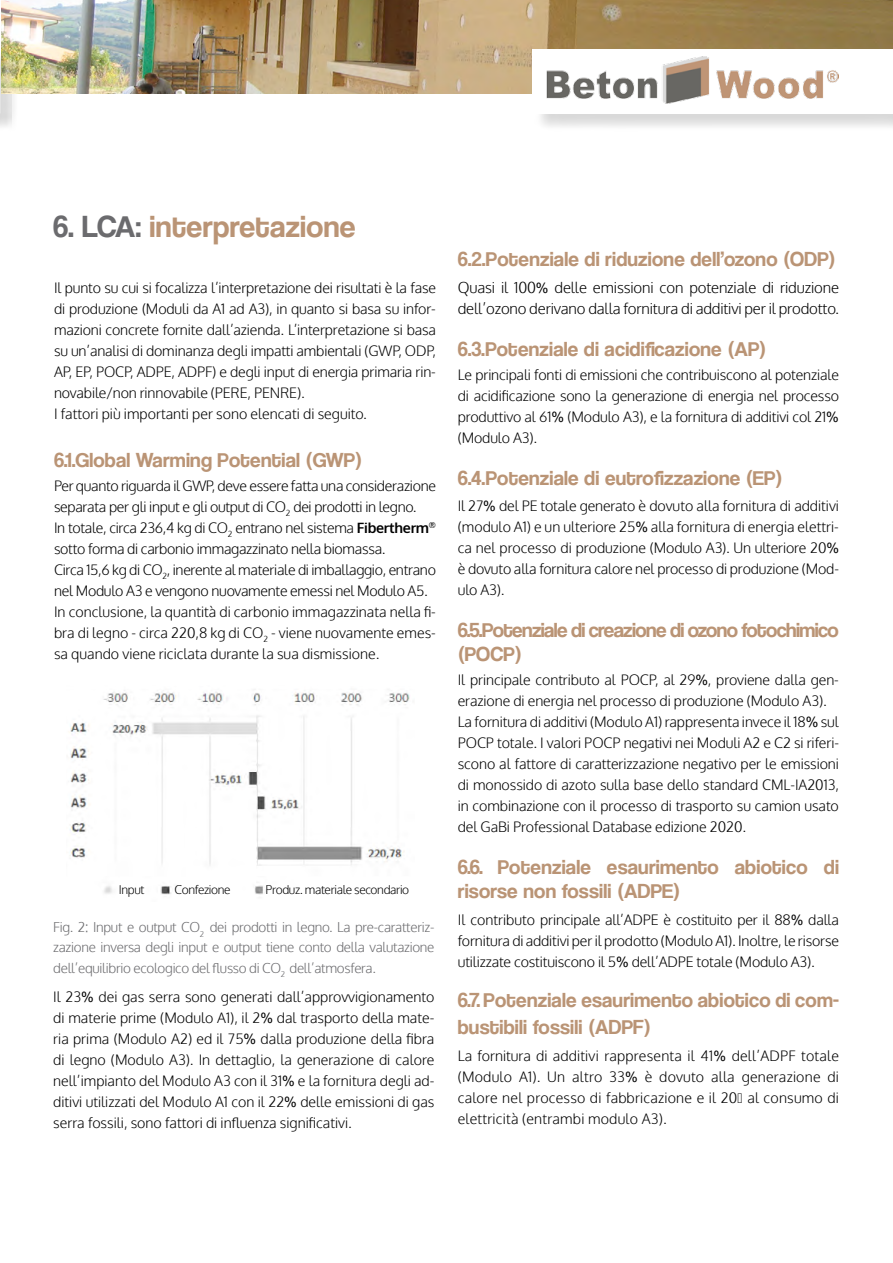
<style>
.page{position:relative;width:893px;height:1263px;background:#fff}
.page>*{position:absolute;margin:0;border:0;box-sizing:border-box;transform-origin:0 0}
.t1{font:31.5px "Coolvetica Rg";letter-spacing:.01em;color:#ba9475}
.t2{font:21px/24px "Coolvetica Rg";letter-spacing:.01em;color:#ba9475}
.t3{font:21px/24px "Coolvetica Rg";letter-spacing:-.03em;color:#ba9475}
.t4{font:300 15px/21px "Oxygen";letter-spacing:-.01em;color:#000}
.t5{font:300 14.25px/21px "Oxygen";letter-spacing:-.01em;color:#000;text-align:justify}
.t6{font:300 13.5px/19.5px "Oxygen";letter-spacing:-.02em;color:#6b6b6e}
.t7{font:300 12px "Oxygen";letter-spacing:-.03em;color:#000}
.s1{color:#6b6b6e}
.s2{font-weight:700}
.s3{font-family:"Arial";font-weight:400}
.s4{font-family:"Arial";font-weight:400;font-size:14.25px}
</style>
<div class="page">
<div style="left:0;top:51px;width:19px;height:81px;background:#000;opacity:.15"></div>
<img style="left:2px;top:0;width:891px;height:94px">
<div style="left:535px;top:51px;width:358px;height:81px;background:#000;opacity:.15"></div>
<div style="left:533px;top:49px;width:360px;height:64px;background:#fff"></div>
<img style="left:546px;top:57px;width:293px;height:46px">
<img style="left:69px;top:690px;width:341px;height:205px">
<h1 class="t1" style="left:53px;top:207px;width:304px"><span class="s1">6. LCA:</span> interpretazione</h1>
<p class="t5" style="left:54px;top:277px;width:384px;text-align:left">Il punto su cui si focalizza l’interpretazione dei risultati è la fase di produzione (Moduli da A1 ad A3), in quanto si basa su infor&shy;mazioni concrete fornite dall’azienda. L’interpretazione si basa su un’analisi di dominanza degli impatti ambientali (GWP, ODP, AP, EP, POCP, ADPE, ADPF) e degli input di energia primaria rin&shy;novabile/non rinnovabile (PERE, PENRE).<br>I fattori più importanti per sono elencati di seguito.</p>
<h2 class="t2" style="left:54px;top:447px;width:310px">6.1.Global Warming Potential (GWP)</h2>
<p class="t5" style="left:54px;top:475px;width:384px;text-align:left">Per quanto riguarda il GWP, deve essere fatta una considerazione separata per gli input e gli output di CO<sub>2</sub> dei prodotti in legno.<br>In totale, circa 236,4 kg di CO<sub>2</sub> entrano nel sistema <span class="s2">Fibertherm</span><sup>® </sup>sotto forma di carbonio immagazzinato nella biomassa.<br>Circa 15,6 kg di CO<sub>2</sub>, inerente al materiale di imballaggio, entrano nel Modulo A3 e vengono nuovamente emessi nel Modulo A5.<br>In conclusione, la quantità di carbonio immagazzinata nella fi&shy;bra di legno - circa 220,8 kg di CO<sub>2</sub> - viene nuovamente emes&shy;sa quando viene riciclata durante la sua dismissione.</p>
<p class="t7" style="left:119px;top:882px;width:27px">Input</p>
<p class="t7" style="left:175px;top:882px;width:57px">Confezione</p>
<p class="t7" style="left:266px;top:882px;width:145px">Produz. materiale secondario</p>
<p class="t6" style="left:53px;top:918px;width:383px">Fig. 2: Input e output CO<sub>2</sub> dei prodotti in legno. La pre-caratteriz&shy;zazione inversa degli input e output tiene conto della valutazione</p>
<p class="t6" style="left:53px;top:959px;width:324px">dell’equilibrio ecologico del flusso di CO<sub>2</sub> dell’atmosfera.</p>
<p class="t5" style="left:53px;top:986px;width:383px">Il 23<span class="s3">%</span> dei gas serra sono generati dall’approvvigionamento di materie prime (Modulo A1), il 2<span class="s3">%</span> dal trasporto della mate&shy;ria prima (Modulo A2) ed il 75<span class="s3">%</span> dalla produzione della fibra di legno (Modulo A3). In dettaglio, la generazione di calore nell’impianto del Modulo A3 con il 31<span class="s3">%</span> e la fornitura degli ad&shy;ditivi utilizzati del Modulo A1 con il 22<span class="s3">%</span> delle emissioni di gas serra fossili, sono fattori di influenza significativi.</p>
<h2 class="t2" style="left:458px;top:247px;width:379px">6.2.Potenziale di riduzione dell’ozono (ODP)</h2>
<p class="t4" style="left:458px;top:278px;width:383px">Quasi il 100<span class="s4">%</span> delle emissioni con potenziale di riduzione dell’ozono derivano dalla fornitura di additivi per il prodotto.</p>
<h2 class="t2" style="left:458px;top:337px;width:310px">6.3.Potenziale di acidificazione (AP)</h2>
<p class="t5" style="left:458px;top:365px;width:383px">Le principali fonti di emissioni che contribuiscono al potenziale di acidificazione sono la generazione di energia nel processo produttivo al 61<span class="s3">%</span> (Modulo A3), e la fornitura di additivi col 21<span class="s3">% </span>(Modulo A3).</p>
<h2 class="t2" style="left:458px;top:466px;width:326px">6.4.Potenziale di eutrofizzazione (EP)</h2>
<p class="t5" style="left:458px;top:495px;width:383px">Il 27<span class="s3">%</span> del PE totale generato è dovuto alla fornitura di additivi (modulo A1) e un ulteriore 25<span class="s3">%</span> alla fornitura di energia elettri&shy;ca nel processo di produzione (Modulo A3). Un ulteriore 20<span class="s3">% </span>è dovuto alla fornitura calore nel processo di produzione (Mod&shy;ulo A3).</p>
<h2 class="t3" style="left:458px;top:617px;width:383px">6.5.Potenziale di creazione di ozono fotochimico (POCP)</h2>
<p class="t5" style="left:458px;top:669px;width:383px;text-align:left">Il principale contributo al POCP, al 29<span class="s3">%</span>, proviene dalla gen&shy;erazione di energia nel processo di produzione (Modulo A3).<br>La fornitura di additivi (Modulo A1) rappresenta invece il 18<span class="s3">%</span> sul POCP totale. I valori POCP negativi nei Moduli A2 e C2 si riferi&shy;scono al fattore di caratterizzazione negativo per le emissioni di monossido di azoto sulla base dello standard CML-IA2013, in combinazione con il processo di trasporto su camion usato del GaBi Professional Database edizione 2020.</p>
<h2 class="t2" style="left:458px;top:854px;width:383px">6.6. Potenziale esaurimento abiotico di risorse non fossili (ADPE)</h2>
<p class="t5" style="left:458px;top:909px;width:383px">Il contributo principale all’ADPE è costituito per il 88<span class="s3">%</span> dalla fornitura di additivi per il prodotto (Modulo A1). Inoltre, le risorse utilizzate costituiscono il 5<span class="s3">%</span> dell’ADPE totale (Modulo A3).</p>
<h2 class="t2" style="left:458px;top:986px;width:383px;line-height:27px">6.7. Potenziale esaurimento abiotico di com&shy;bustibili fossili (ADPF)</h2>
<p class="t5" style="left:458px;top:1046px;width:383px">La fornitura di additivi rappresenta il 41<span class="s3">%</span> dell’ADPF totale (Modulo A1). Un altro 33<span class="s3">%</span> è dovuto alla generazione di calore nel processo di fabbricazione e il 20% al consumo di elettricità (entrambi modulo A3).</p>
</div>
